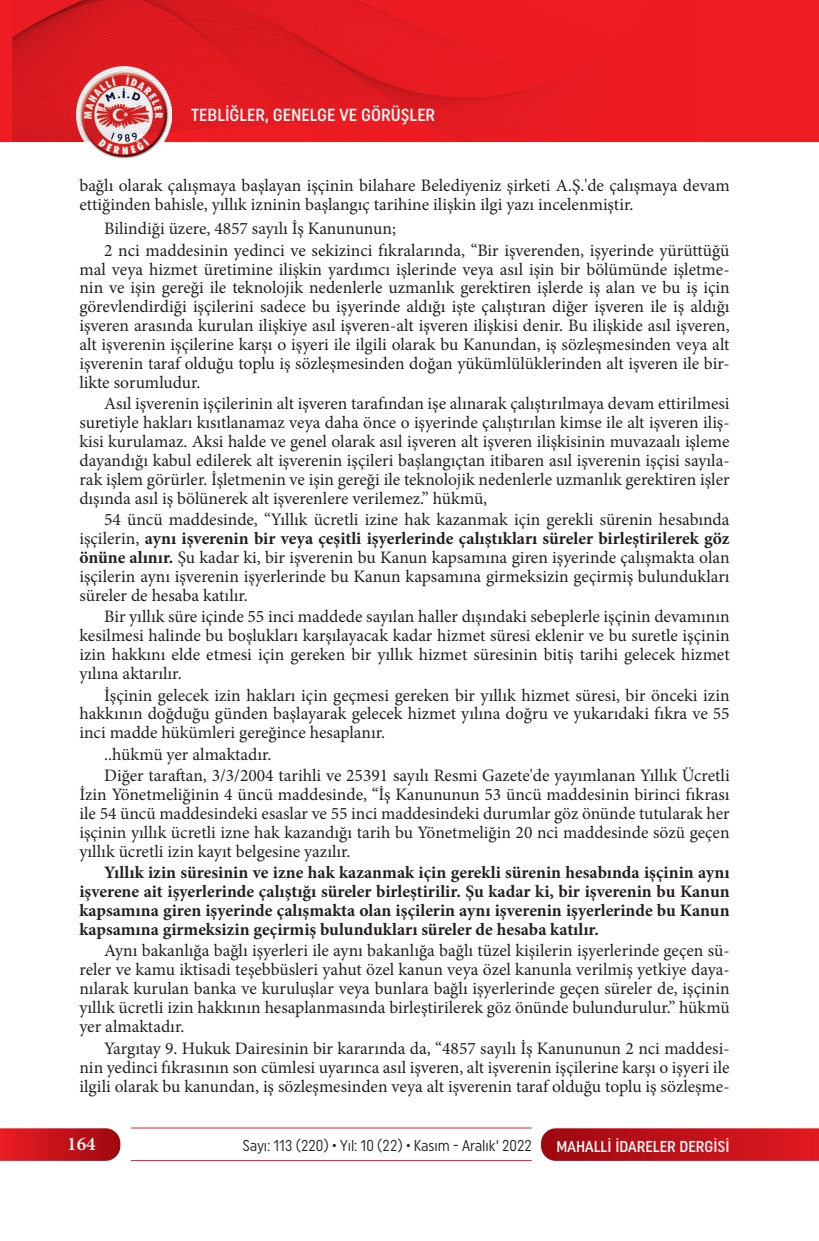
<style>
.page{position:relative;width:819px;height:1241px;background:#fff}
.page>*{position:absolute;margin:0;border:0;box-sizing:border-box;transform-origin:0 0}
.t1{font:600 19.25px "Minion Pro";color:#fff}
.t2{font:17.5px/18.9px "Minion Pro";color:#231f20;text-align:justify}
.t3{font:700 17.5px/18.9px "Minion Pro";color:#231f20;text-align:justify}
.t4{font:500 17.5px "Uniform Condensed";color:#fff}
.t5{font:15.75px "Uniform Condensed";color:#231f20;scale:.95 1}
.t6{font:500 15.75px "Uniform Condensed";color:#fff}
.s1{font-weight:700}
</style>
<div class="page">
<svg style="left:541px;top:1128px;width:278px;height:32px;background:#c0151d"></svg>
<svg style="left:0;top:1128px;width:120px;height:32px;background:#c61920"></svg>
<hr style="left:131px;top:1127px;width:400px;height:1px;background:#ee1d23">
<hr style="left:131px;top:1159px;width:400px;height:1px;background:#ee1d23">
<div style="left:0;top:0;width:819px;height:141px;background:#ee1d23"></div>
<img style="left:76px;top:141px;width:96px;height:18px">
<img style="left:13px;top:0;width:550px;height:141px">
<p class="t4" style="left:191px;top:105px;width:245px">TEBLİĞLER, GENELGE VE GÖRÜŞLER</p>
<p class="t2" style="left:79px;top:176px;width:651px">bağlı olarak çalışmaya başlayan işçinin bilahare Belediyeniz şirketi A.Ş.'de çalışmaya devam ettiğinden bahisle, yıllık izninin başlangıç tarihine ilişkin ilgi yazı incelenmiştir.</p>
<p class="t2" style="left:104px;top:218px;width:627px;line-height:21.3px">Bilindiği üzere, 4857 sayılı İş Kanununun;<br>2 nci maddesinin yedinci ve sekizinci fıkralarında, “Bir işverenden, işyerinde yürüttüğü</p>
<p class="t2" style="left:79px;top:259px;width:651px">mal veya hizmet üretimine ilişkin yardımcı işlerinde veya asıl işin bir bölümünde işletme&shy;nin ve işin gereği ile teknolojik nedenlerle uzmanlık gerektiren işlerde iş alan ve bu iş için görevlendirdiği işçilerini sadece bu işyerinde aldığı işte çalıştıran diğer işveren ile iş aldığı işveren arasında kurulan ilişkiye asıl işveren-alt işveren ilişkisi denir. Bu ilişkide asıl işveren, alt işverenin işçilerine karşı o işyeri ile ilgili olarak bu Kanundan, iş sözleşmesinden veya alt işverenin taraf olduğu toplu iş sözleşmesinden doğan yükümlülüklerinden alt işveren ile bir&shy;likte sorumludur.</p>
<p class="t2" style="left:79px;top:394px;width:651px;text-indent:25px">Asıl işverenin işçilerinin alt işveren tarafından işe alınarak çalıştırılmaya devam ettirilmesi suretiyle hakları kısıtlanamaz veya daha önce o işyerinde çalıştırılan kimse ile alt işveren iliş&shy;kisi kurulamaz. Aksi halde ve genel olarak asıl işveren alt işveren ilişkisinin muvazaalı işleme dayandığı kabul edilerek alt işverenin işçileri başlangıçtan itibaren asıl işverenin işçisi sayıla&shy;rak işlem görürler. İşletmenin ve işin gereği ile teknolojik nedenlerle uzmanlık gerektiren işler dışında asıl iş bölünerek alt işverenlere verilemez.” hükmü,</p>
<p class="t2" style="left:79px;top:510px;width:651px;text-indent:25px">54 üncü maddesinde, “Yıllık ücretli izine hak kazanmak için gerekli sürenin hesabında işçilerin, <span class="s1">aynı işverenin bir veya çeşitli işyerlerinde çalıştıkları süreler birleştirilerek göz önüne alınır.</span> Şu kadar ki, bir işverenin bu Kanun kapsamına giren işyerinde çalışmakta olan işçilerin aynı işverenin işyerlerinde bu Kanun kapsamına girmeksizin geçirmiş bulundukları süreler de hesaba katılır.</p>
<p class="t2" style="left:79px;top:607px;width:651px;text-indent:25px">Bir yıllık süre içinde 55 inci maddede sayılan haller dışındaki sebeplerle işçinin devamının kesilmesi halinde bu boşlukları karşılayacak kadar hizmet süresi eklenir ve bu suretle işçinin izin hakkını elde etmesi için gereken bir yıllık hizmet süresinin bitiş tarihi gelecek hizmet yılına aktarılır.</p>
<p class="t2" style="left:79px;top:685px;width:651px;text-indent:25px">İşçinin gelecek izin hakları için geçmesi gereken bir yıllık hizmet süresi, bir önceki izin hakkının doğduğu günden başlayarak gelecek hizmet yılına doğru ve yukarıdaki fıkra ve 55 inci madde hükümleri gereğince hesaplanır.</p>
<p class="t2" style="left:104px;top:743px;width:627px;line-height:21.3px">..hükmü yer almaktadır.<br>Diğer taraftan, 3/3/2004 tarihli ve 25391 sayılı Resmi Gazete'de yayımlanan Yıllık Ücretli</p>
<p class="t2" style="left:79px;top:785px;width:651px">İzin Yönetmeliğinin 4 üncü maddesinde, “İş Kanununun 53 üncü maddesinin birinci fıkrası ile 54 üncü maddesindeki esaslar ve 55 inci maddesindeki durumlar göz önünde tutularak her işçinin yıllık ücretli izne hak kazandığı tarih bu Yönetmeliğin 20 nci maddesinde sözü geçen yıllık ücretli izin kayıt belgesine yazılır.</p>
<p class="t3" style="left:79px;top:862px;width:651px;text-indent:25px">Yıllık izin süresinin ve izne hak kazanmak için gerekli sürenin hesabında işçinin aynı işverene ait işyerlerinde çalıştığı süreler birleştirilir. Şu kadar ki, bir işverenin bu Kanun kapsamına giren işyerinde çalışmakta olan işçilerin aynı işverenin işyerlerinde bu Kanun kapsamına girmeksizin geçirmiş bulundukları süreler de hesaba katılır.</p>
<p class="t2" style="left:79px;top:941px;width:651px;text-indent:25px">Aynı bakanlığa bağlı işyerleri ile aynı bakanlığa bağlı tüzel kişilerin işyerlerinde geçen sü&shy;reler ve kamu iktisadi teşebbüsleri yahut özel kanun veya özel kanunla verilmiş yetkiye daya&shy;nılarak kurulan banka ve kuruluşlar veya bunlara bağlı işyerlerinde geçen süreler de, işçinin yıllık ücretli izin hakkının hesaplanmasında birleştirilerek göz önünde bulundurulur.” hükmü yer almaktadır.</p>
<p class="t2" style="left:79px;top:1038px;width:651px;text-indent:25px">Yargıtay 9. Hukuk Dairesinin bir kararında da, “4857 sayılı İş Kanununun 2 nci maddesi&shy;nin yedinci fıkrasının son cümlesi uyarınca asıl işveren, alt işverenin işçilerine karşı o işyeri ile ilgili olarak bu kanundan, iş sözleşmesinden veya alt işverenin taraf olduğu toplu iş sözleşme-</p>
<p class="t1" style="left:67px;top:1130px;width:30px">164</p>
<p class="t5" style="left:242px;top:1136px;width:306px">Sayı: 113 (220) • Yıl: 10 (22) • Kasım - Aralık‘ 2022</p>
<p class="t6" style="left:556px;top:1136px;width:175px">MAHALLİ İDARELER DERGİSİ</p>
</div>
